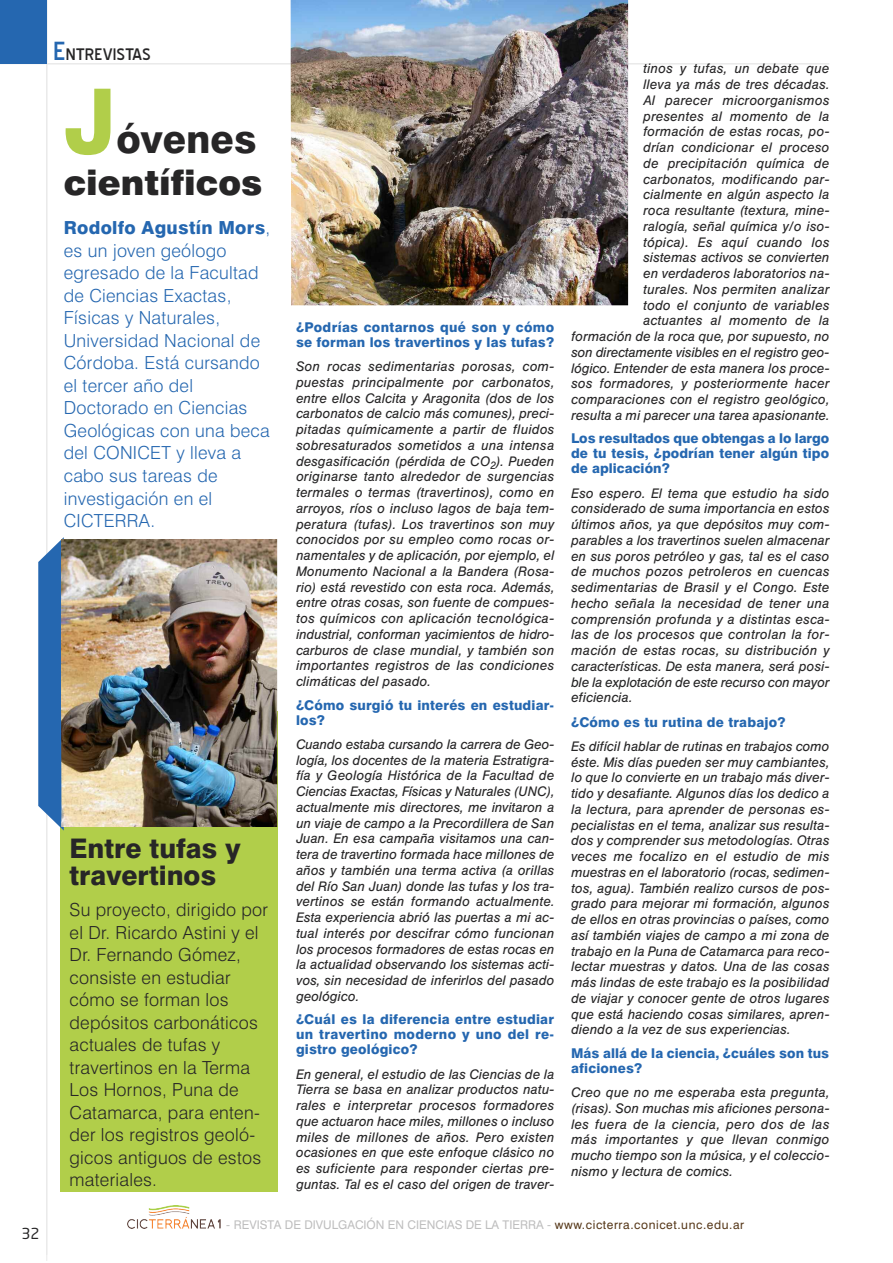
<style>
.page{position:relative;width:893px;height:1263px;background:#fff}
.page>*{position:absolute;margin:0;border:0;box-sizing:border-box;transform-origin:0 0}
.t1{font:800 90px "Swiss 721 BT";color:#b1ce4a}
.t2{font:800 39px "Swiss 721 BT";color:#272627}
.t3{font:900 34.5px "Swiss 721 BT";color:#272627}
.t4{font:800 27px/27px "Swiss 721 BT";color:#272627}
.t5{font:21px "Blue Highway";color:#272627}
.t6{font:300 18px/22.5px "Swiss 721 BT";letter-spacing:.015em;color:#2567b0}
.t7{font:300 18px/22.5px "Swiss 721 BT";letter-spacing:.015em;color:#272627}
.t8{font:15px "Neo Sans Pro";color:#272627}
.t9{font:italic 13.5px/15.8px "Helvetica BQ";letter-spacing:.02em;color:#272627;text-align:justify}
.t10{font:800 13.5px/15px "Swiss 721 BT";letter-spacing:.015em;color:#2567b0}
.t11{font:12px "Swiss 721 BT";color:rgb(39 38 39/.3)}
.s1{font-size:33px;color:#2567b0}
.s2{font-weight:800}
.s3{font-size:12.75px}
.s4{color:#553718}
</style>
<div class="page">
<hr style="left:0;top:64px;width:829px;height:1px;background:#e9e9e9">
<img style="left:127px;top:1206px;width:94px;height:23px">
<hr style="left:47px;top:0;width:1px;height:1261px;background:#e9e9e9">
<div style="left:61px;top:711px;width:217px;height:481px;background:#b1ce4a"></div>
<svg style="left:38px;top:537px;width:26px;height:293px;background:#3b76b7"></svg>
<img style="left:61px;top:539px;width:217px;height:287px">
<img style="left:291px;top:0;width:337px;height:305px">
<div style="left:0;top:0;width:47px;height:64px;background:#2567b0"></div>
<p class="t8" style="left:22px;top:1224px;width:20px">32</p>
<h3 class="t5" style="left:53px;top:45px;width:99px"><span class="s1">E</span>NTREVISTAS</h3>
<h1 class="t1" style="left:64px;top:70px;width:54px">J</h1>
<h2 class="t2" style="left:117px;top:117px;width:142px">óvenes</h2>
<h3 class="t3" style="left:64px;top:163px;width:200px">científicos</h3>
<p class="t6" style="left:64px;top:217px;width:208px"><span class="s2">Rodolfo Agustín Mors</span>, es un joven geólogo egresado de la Facultad de Ciencias Exactas,<br>Físicas y Naturales,<br>Universidad Nacional de<br>Córdoba. Está cursando el tercer año del<br>Doctorado en Ciencias<br>Geológicas con una beca del CONICET y lleva a cabo sus tareas de investigación en el<br>CICTERRA.</p>
<h3 class="t4" style="left:70px;top:835px;width:173px">Entre tufas y travertinos</h3>
<p class="t7" style="left:70px;top:898px;width:200px">Su proyecto, dirigido por el Dr. Ricardo Astini y el<br>Dr. Fernando Gómez, consiste en estudiar cómo se forman los depósitos carbonáticos actuales de tufas y travertinos en la Terma<br>Los Hornos, Puna de<br>Catamarca, para enten&shy;der los registros geoló&shy;gicos antiguos de estos materiales.</p>
<p class="t10" style="left:296px;top:320px;width:260px">¿Podrías contarnos qué son y cómo se forman los travertinos y las tufas?</p>
<p class="t9" style="left:296px;top:358px;width:260px">Son rocas sedimentarias porosas, com&shy;puestas principalmente por carbonatos, entre ellos Calcita y Aragonita (dos de los carbonatos de calcio más comunes), preci&shy;pitadas químicamente a partir de fluidos sobresaturados sometidos a una intensa desgasificación (pérdida de CO<sub>2</sub>). Pueden originarse tanto alrededor de surgencias termales o termas (travertinos), como en arroyos, ríos o incluso lagos de baja tem&shy;peratura (tufas). Los travertinos son muy conocidos por su empleo como rocas or&shy;namentales y de aplicación, por ejemplo, el Monumento Nacional a la Bandera (Rosa&shy;rio) está revestido con esta roca. Además, entre otras cosas, son fuente de compues&shy;tos químicos con aplicación tecnológica&shy;industrial, conforman yacimientos de hidro&shy;carburos de clase mundial, y también son importantes registros de las condiciones climáticas del pasado.</p>
<p class="t10" style="left:296px;top:697px;width:260px">¿Cómo surgió tu interés en estudiar&shy;los?</p>
<p class="t9" style="left:296px;top:736px;width:260px">Cuando estaba cursando la carrera de Geo&shy;logía, los docentes de la materia Estratigra&shy;fía y Geología Histórica de la Facultad de Ciencias Exactas, Físicas y Naturales (UNC), actualmente mis directores, me invitaron a un viaje de campo a la Precordillera de San Juan. En esa campaña visitamos una can&shy;tera de travertino formada hace millones de años y también una terma activa (a orillas del Río San Juan) donde las tufas y los tra&shy;vertinos se están formando actualmente.<br>Esta experiencia abrió las puertas a mi ac&shy;tual interés por descifrar cómo funcionan los procesos formadores de estas rocas en la actualidad observando los sistemas acti&shy;vos, sin necesidad de inferirlos del pasado geológico.</p>
<p class="t10" style="left:296px;top:1012px;width:260px;text-align:justify">¿Cuál es la diferencia entre estudiar un travertino moderno y uno del re&shy;gistro geológico?</p>
<p class="t9" style="left:296px;top:1066px;width:260px">En general, el estudio de las Ciencias de la Tierra se basa en analizar productos natu&shy;rales e interpretar procesos formadores que actuaron hace miles, millones o incluso miles de millones de años. Pero existen ocasiones en que este enfoque clásico no es suficiente para responder ciertas pre&shy;guntas. Tal es el caso del origen de traver-</p>
<p class="t9" style="left:571px;top:61px;width:260px;text-align:right">tinos y tufas, un debate que<br>lleva ya más de tres décadas.<br>Al parecer microorganismos<br>presentes al momento de la<br>formación de estas rocas, po-<br>drían condicionar el proceso<br>de precipitación química de carbonatos, modificando par-<br>cialmente en algún aspecto la<br>roca resultante (textura, mine-<br>ralogía, señal química y/o iso-<br>tópica). Es aquí cuando los<br>sistemas activos se convierten<br>en verdaderos laboratorios na-<br>turales. Nos permiten analizar<br>todo el conjunto de variables<br>actuantes al momento de la<br>formación de la roca que, por supuesto, no son directamente visibles en el registro geo&shy;lógico. Entender de esta manera los proce&shy;sos formadores, y posteriormente hacer comparaciones con el registro geológico, resulta a mi parecer una tarea apasionante.</p>
<p class="t10" style="left:571px;top:431px;width:260px;text-align:justify">Los resultados que obtengas a lo largo de tu tesis, ¿podrían tener algún tipo de aplicación?</p>
<p class="t9" style="left:571px;top:485px;width:260px">Eso espero. El tema que estudio ha sido considerado de suma importancia en estos últimos años, ya que depósitos muy com&shy;parables a los travertinos suelen almacenar en sus poros petróleo y gas, tal es el caso de muchos pozos petroleros en cuencas sedimentarias de Brasil y el Congo. Este hecho señala la necesidad de tener una comprensión profunda y a distintas esca&shy;las de los procesos que controlan la for&shy;mación de estas rocas, su distribución y características. De esta manera, será posi&shy;ble la explotación de este recurso con mayor eficiencia.</p>
<p class="t10" style="left:571px;top:714px;width:216px">¿Cómo es tu rutina de trabajo?</p>
<p class="t9" style="left:571px;top:738px;width:260px">Es difícil hablar de rutinas en trabajos como éste. Mis días pueden ser muy cambiantes, lo que lo convierte en un trabajo más diver&shy;tido y desafiante. Algunos días los dedico a la lectura, para aprender de personas es&shy;pecialistas en el tema, analizar sus resulta&shy;dos y comprender sus metodologías. Otras veces me focalizo en el estudio de mis muestras en el laboratorio (rocas, sedimen&shy;tos, agua). También realizo cursos de pos&shy;grado para mejorar mi formación, algunos de ellos en otras provincias o países, como así también viajes de campo a mi zona de trabajo en la Puna de Catamarca para reco&shy;lectar muestras y datos. Una de las cosas más lindas de este trabajo es la posibilidad de viajar y conocer gente de otros lugares que está haciendo cosas similares, apren&shy;diendo a la vez de sus experiencias.</p>
<p class="t10" style="left:571px;top:1046px;width:260px">Más allá de la ciencia, ¿cuáles son tus aficiones?</p>
<p class="t9" style="left:571px;top:1084px;width:260px">Creo que no me esperaba esta pregunta, (risas). Son muchas mis aficiones persona&shy;les fuera de la ciencia, pero dos de las más importantes y que llevan conmigo mucho tiempo son la música, y el coleccio&shy;nismo y lectura de comics.</p>
<p class="t11" style="left:226px;top:1218px;width:519px"><span class="s3">-</span> REVISTA DE DIVULGACIÓN EN CIENCIAS DE LA TIERRA <span class="s3">-</span> <span class="s4">www.cicterra.conicet.unc.edu.ar</span></p>
</div>
